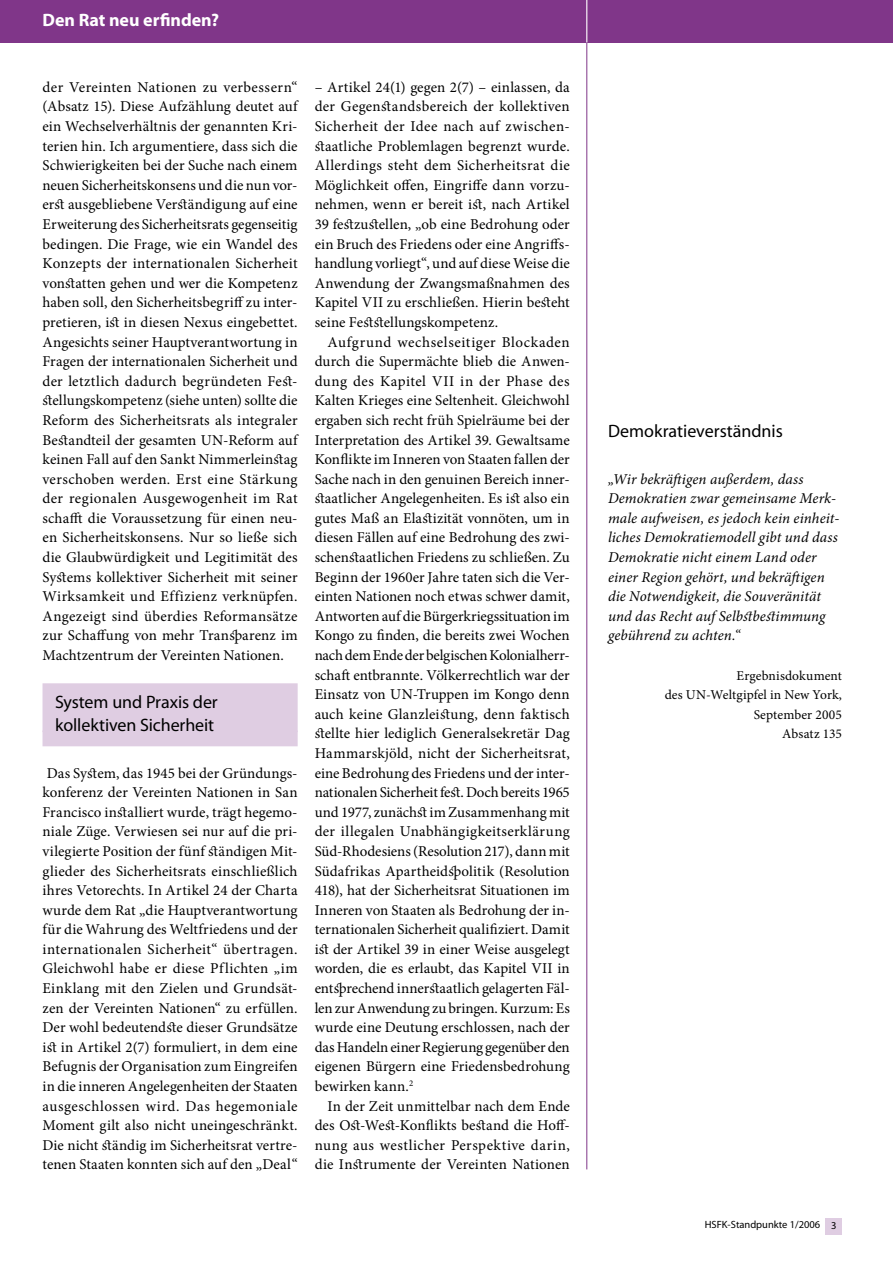
<style>
.page{position:relative;width:893px;height:1263px;background:#fff}
.page>*{position:absolute;margin:0;border:0;box-sizing:border-box;transform-origin:0 0}
.t1{font:18px/22.5px "Myriad Pro";letter-spacing:-.005em;color:#000}
.t2{font:18px "Myriad";color:#000}
.t3{font:700 18px "Myriad Pro";color:#fff}
.t4{font:15px/19.6px "Minion Pro";letter-spacing:.005em;color:#000;text-align:justify}
.t5{font:italic 15px/19.6px "Minion Pro";letter-spacing:.005em;color:#000}
.t6{font:13.5px/19.6px "Minion Pro";letter-spacing:.005em;color:#000;text-align:right}
.t7{font:10.5px "Myriad";color:#000}
</style>
<div class="page">
<div style="left:825px;top:1218px;width:17px;height:16px;background:#dfcde2"></div>
<div style="left:0;top:0;width:893px;height:43px;background:#803689"></div>
<hr style="left:586px;top:43px;width:1px;height:1126px;background:#803689">
<hr style="left:586px;top:0;width:1px;height:42px;background:#fff">
<div style="left:43px;top:683px;width:255px;height:63px;background:#dfcde2"></div>
<p class="t3" style="left:43px;top:8px;width:178px">Den Rat neu erfinden?</p>
<p class="t4" style="left:43px;top:77px;width:257px">der Vereinten Nationen zu verbessern“ (Absatz 15). Diese Aufzählung deutet auf ein Wechselverhältnis der genannten Kri&shy;terien hin. Ich argumentiere, dass sich die Schwierigkeiten bei der Suche nach einem neuen Sicherheitskonsens und die nun vor&shy;erst ausgebliebene Verständigung auf eine Erweiterung des Sicherheitsrats gegenseitig bedingen. Die Frage, wie ein Wandel des Konzepts der internationalen Sicherheit vonstatten gehen und wer die Kompetenz haben soll, den Sicherheitsbegriff zu inter&shy;pretieren, ist in diesen Nexus eingebettet.<br>Angesichts seiner Hauptverantwortung in Fragen der internationalen Sicherheit und der letztlich dadurch begründeten Fest&shy;stellungskompetenz (siehe unten) sollte die Reform des Sicherheitsrats als integraler Bestandteil der gesamten UN-Reform auf keinen Fall auf den Sankt Nimmerleinstag verschoben werden. Erst eine Stärkung der regionalen Ausgewogenheit im Rat schafft die Voraussetzung für einen neu&shy;en Sicher-heits-konsens. Nur so ließe sich die Glaubwürdigkeit und Legitimität des Systems kollektiver Sicherheit mit seiner Wirksamkeit und Effizienz verknüpfen.<br>Angezeigt sind überdies Reformansätze zur Schaffung von mehr Transparenz im Machtzentrum der Vereinten Nationen.</p>
<p class="t1" style="left:55px;top:690px;width:164px">System und Praxis der kollektiven Sicherheit</p>
<p class="t4" style="left:43px;top:763px;width:257px">Das System, das 1945 bei der Gründungs&shy;konferenz der Vereinten Nationen in San Francisco installiert wurde, trägt hege-mo&shy;nia-le Züge. Verwiesen sei nur auf die pri&shy;vilegierte Position der fünf ständigen Mit&shy;glieder des Sicherheitsrats einschließlich ihres Vetorechts. In Artikel 24 der Charta wurde dem Rat „die Hauptverantwortung für die Wahrung des Weltfriedens und der internationalen Sicherheit“ übertragen.<br>Gleichwohl habe er diese Pflichten „im Einklang mit den Zielen und Grundsät&shy;zen der Vereinten Nationen“ zu erfüllen.<br>Der wohl bedeutendste dieser Grundsätze ist in Artikel 2(7) formuliert, in dem eine Befugnis der Organisation zum Eingreifen in die inneren Angelegenheiten der Staaten ausgeschlossen wird. Das hegemoniale Moment gilt also nicht uneingeschränkt.<br>Die nicht ständig im Sicherheitsrat vertre&shy;tenen Staaten konnten sich auf den „Deal“</p>
<p class="t4" style="left:315px;top:77px;width:257px">– Artikel 24(1) gegen 2(7) – einlassen, da der Gegen-standsbereich der kollektiven Sicherheit der Idee nach auf zwischen&shy;staatliche Problemlagen begrenzt wurde.<br>Allerdings steht dem Sicherheitsrat die Möglichkeit offen, Eingriffe dann vorzu&shy;nehmen, wenn er bereit ist, nach Artikel 39 festzustellen, „ob eine Bedrohung oder ein Bruch des Friedens oder eine Angriffs&shy;handlung vorliegt“, und auf diese Weise die Anwendung der Zwangsmaßnahmen des Kapitel VII zu erschließen. Hierin besteht seine Fest-stellungskompetenz.</p>
<p class="t4" style="left:315px;top:332px;width:257px;text-indent:13px">Aufgrund wechselseitiger Blockaden durch die Supermächte blieb die Anwen&shy;dung des Kapitel VII in der Phase des Kalten Krieges eine Seltenheit. Gleichwohl ergaben sich recht früh Spielräume bei der Interpretation des Artikel 39. Gewaltsame Konflikte im Inneren von Staaten fallen der Sache nach in den genuinen Bereich inner&shy;staatlicher Angelegenheiten. Es ist also ein gutes Maß an Elastizität vonnöten, um in diesen Fällen auf eine Bedrohung des zwi&shy;schenstaatlichen Friedens zu schließen. Zu Beginn der 1960er Jahre taten sich die Ver&shy;einten Nationen noch etwas schwer damit, Antworten auf die Bürgerkriegssituation im Kongo zu finden, die bereits zwei Wochen nach dem Ende der belgischen Kolonialherr&shy;schaft entbrannte. Völkerrechtlich war der Einsatz von UN-Truppen im Kongo denn auch keine Glanzleistung, denn faktisch stellte hier lediglich Generalsekretär Dag Hammarskjöld, nicht der Sicherheitsrat, eine Bedrohung des Friedens und der inter&shy;nationalen Sicherheit fest. Doch bereits 1965 und 1977, zunächst im Zusammenhang mit der illegalen Unabhängigkeitserklärung Süd-Rhodesiens (Resolution 217), dann mit Südafrikas Apartheidspolitik (Resolution 418), hat der Sicherheitsrat Situationen im Inneren von Staaten als Bedrohung der in&shy;ternationalen Sicherheit qualifiziert. Damit ist der Artikel 39 in einer Weise ausgelegt worden, die es erlaubt, das Kapitel VII in entsprechend innerstaatlich gelagerten Fäl&shy;len zur Anwendung zu bringen. Kurzum: Es wurde eine Deutung erschlossen, nach der das Handeln einer Regierung gegenüber den eigenen Bürgern eine Friedensbedrohung bewirken kann.<sup>2</sup></p>
<p class="t4" style="left:315px;top:1096px;width:257px;text-indent:13px">In der Zeit unmittelbar nach dem Ende des Ost-West-Konflikts bestand die Hoff&shy;nung aus westlicher Perspektive darin, die Instrumente der Vereinten Nationen</p>
<p class="t2" style="left:608px;top:422px;width:176px">Demokratieverständnis</p>
<p class="t5" style="left:608px;top:469px;width:233px">„Wir bekräftigen außerdem, dass Demokratien zwar gemeinsame Merk&shy;male aufweisen, es jedoch kein einheit&shy;liches Demokratiemodell gibt und dass Demokratie nicht einem Land oder einer Region gehört, und bekräftigen die Notwendigkeit, die Souveränität und das Recht auf Selbstbestimmung gebührend zu achten.“</p>
<p class="t6" style="left:665px;top:665px;width:179px">Ergebnisdokument<br>des UN-Weltgipfel in New York,<br>September 2005<br>Absatz 135</p>
<p class="t7" style="left:705px;top:1219px;width:117px">HSFK-Standpunkte 1/2006</p>
</div>
